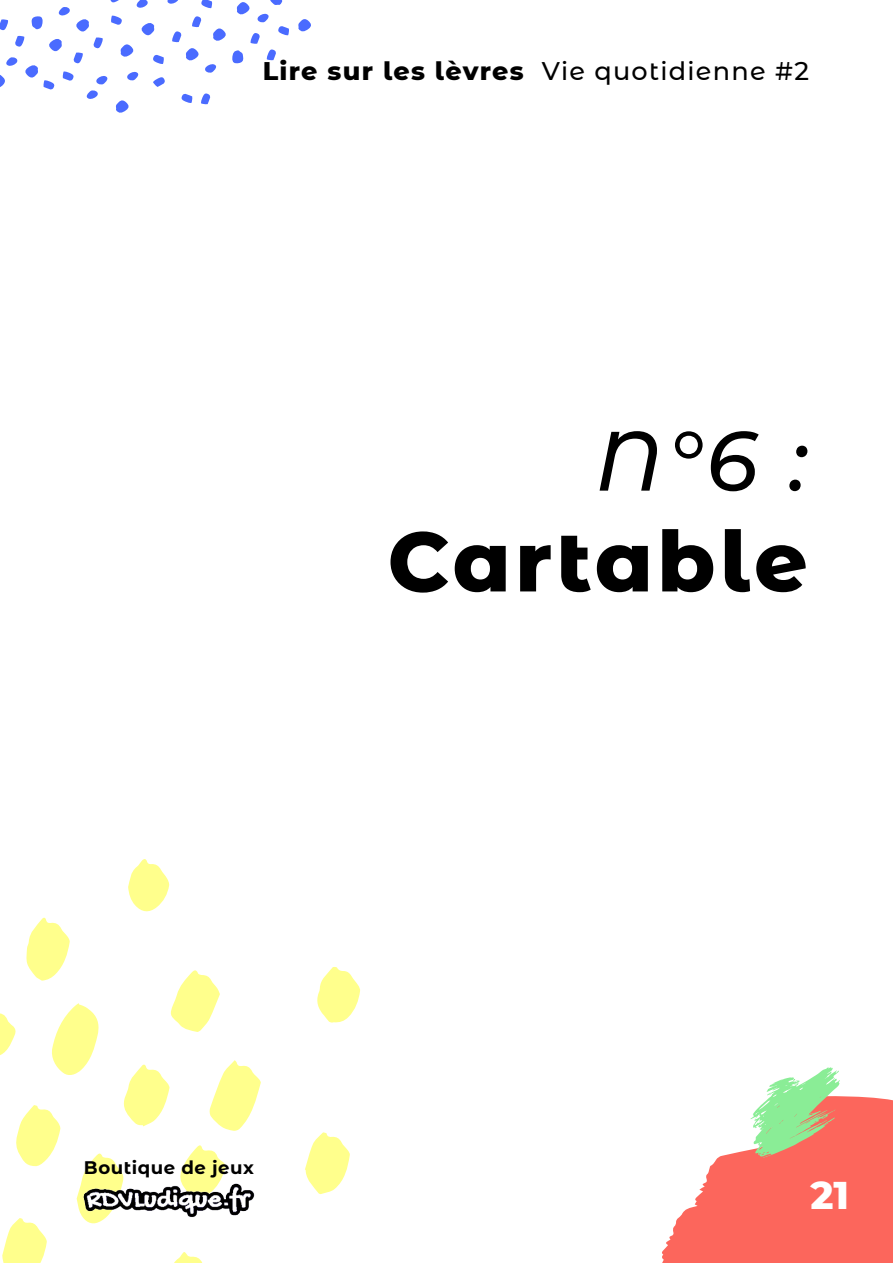
<style>
.page{position:relative;width:893px;height:1263px;background:#fff}
.page>*{position:absolute;margin:0;border:0;box-sizing:border-box;transform-origin:0 0}
.t1{font:800 84px "Montserrat Alternates";letter-spacing:.05em;color:#000}
.t2{font:italic 500 84px "Montserrat Alternates";color:#000}
.t3{font:800 38.55px "Montserrat Alternates";color:#fff}
.t4{font:800 25.5px "Montserrat Alternates";letter-spacing:.05em;color:#000}
.t5{font:700 18.15px "Montserrat Alternates";letter-spacing:.03em;color:#000}
.s1{font-weight:500}
</style>
<div class="page">
<svg style="left:662px;top:1067px;width:231px;height:196px"></svg>
<svg style="left:209px;top:1060px;width:52px;height:71px"></svg>
<svg style="left:52px;top:1003px;width:47px;height:72px"></svg>
<svg style="left:83px;top:1153px;width:40px;height:71px"></svg>
<svg style="left:170px;top:970px;width:50px;height:62px"></svg>
<svg style="left:2px;top:1218px;width:45px;height:45px"></svg>
<svg style="left:26px;top:917px;width:44px;height:64px"></svg>
<svg style="left:305px;top:1132px;width:45px;height:62px"></svg>
<svg style="left:123px;top:1064px;width:47px;height:62px"></svg>
<svg style="left:16px;top:1105px;width:45px;height:61px"></svg>
<svg style="left:317px;top:967px;width:43px;height:56px"></svg>
<svg style="left:174px;top:1252px;width:29px;height:11px"></svg>
<svg style="left:180px;top:1145px;width:46px;height:30px"></svg>
<svg style="left:128px;top:859px;width:41px;height:53px"></svg>
<svg style="left:0;top:1013px;width:16px;height:42px"></svg>
<svg style="left:298px;top:19px;width:13px;height:13px"></svg>
<svg style="left:0;top:0;width:289px;height:113px"></svg>
<img style="left:28px;top:1175px;width:283px;height:46px">
<p class="t4" style="left:263px;top:52px;width:548px">Lire sur les lèvres <span class="s1">Vie quotidienne #2</span></p>
<h1 class="t2" style="left:595px;top:402px;width:214px">N°6 :</h1>
<h1 class="t1" style="left:388px;top:500px;width:422px">Cartable</h1>
<p class="t5" style="left:84px;top:1154px;width:171px">Boutique de jeux</p>
<h2 class="t3" style="left:810px;top:1167px;width:40px">21</h2>
</div>
